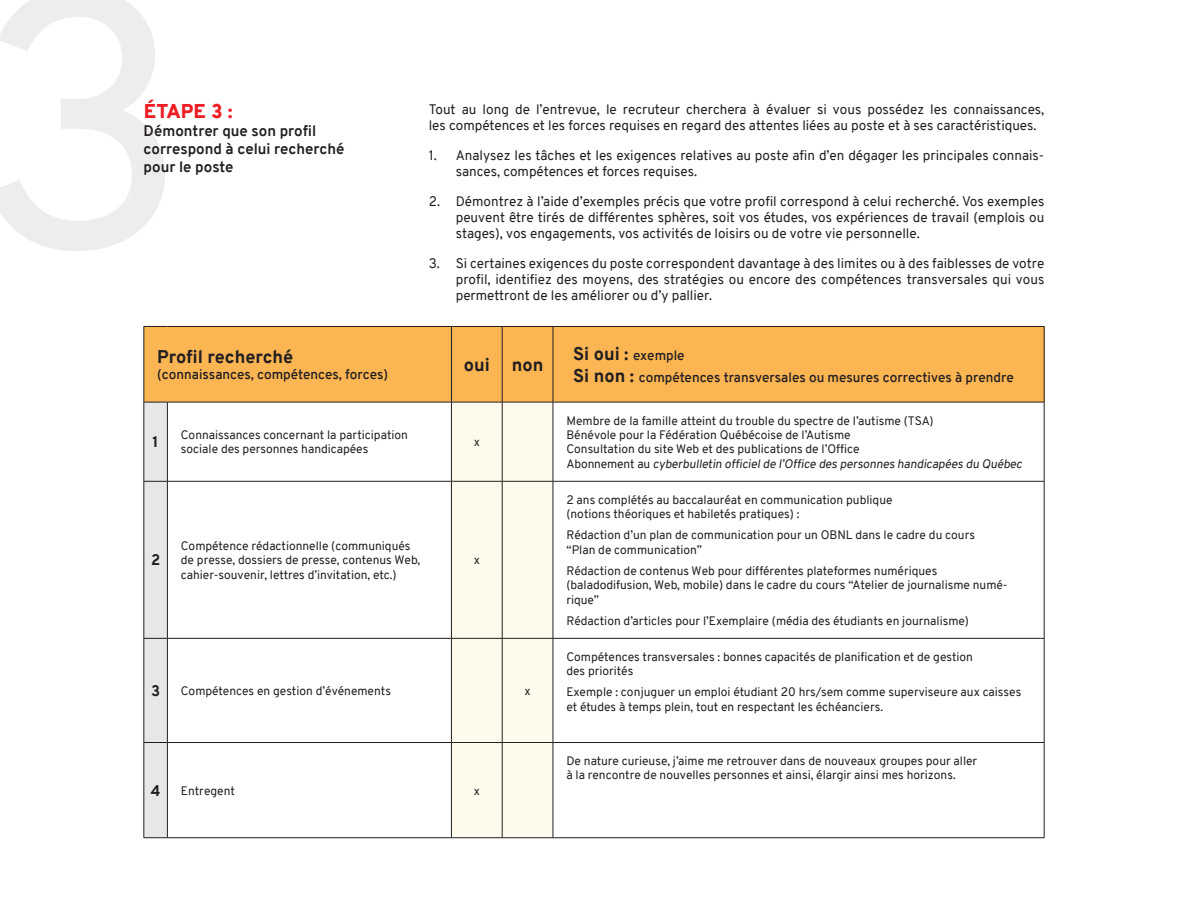
<style>
.page{position:relative;width:1188px;height:918px;background:#fff}
.page>*{position:absolute;margin:0;border:0;box-sizing:border-box;transform-origin:0 0}
.t1{font:900 19.5px "Overpass";letter-spacing:.005em;color:#ee1d23}
.t2{font:800 18px "Overpass";color:#231f20}
.t3{font:700 15px/18px "Overpass";color:#231f20}
.t4{font:800 15px "Overpass";color:#231f20}
.t5{font:13.5px/16.2px "Overpass";color:#231f20}
.t6{font:600 13.5px "Overpass";color:#231f20}
.t7{font:12px/14.4px "Overpass";color:#231f20}
.s1{font-weight:800;font-size:18px}
</style>
<div class="page">
<div style="left:553px;top:327px;width:491px;height:75px;background:#fbb553"></div>
<hr style="left:553px;top:326px;width:491px;height:1px;background:#231f20">
<hr style="left:553px;top:327px;width:1px;height:75px;background:#231f20">
<hr style="left:1044px;top:327px;width:1px;height:75px;background:#231f20">
<hr style="left:553px;top:402px;width:491px;height:1px;background:#231f20">
<hr style="left:553px;top:402px;width:1px;height:79px;background:#231f20">
<hr style="left:1044px;top:402px;width:1px;height:79px;background:#231f20">
<hr style="left:553px;top:481px;width:491px;height:1px;background:#231f20">
<hr style="left:553px;top:481px;width:1px;height:157px;background:#231f20">
<hr style="left:1044px;top:481px;width:1px;height:157px;background:#231f20">
<hr style="left:553px;top:638px;width:491px;height:1px;background:#231f20">
<hr style="left:553px;top:639px;width:1px;height:103px;background:#231f20">
<hr style="left:1044px;top:639px;width:1px;height:103px;background:#231f20">
<hr style="left:553px;top:742px;width:491px;height:1px;background:#231f20">
<hr style="left:553px;top:743px;width:1px;height:95px;background:#231f20">
<hr style="left:1044px;top:743px;width:1px;height:95px;background:#231f20">
<svg style="left:144px;top:326px;width:409px;height:512px"></svg>
<hr style="left:167px;top:837px;width:284px;height:1px;background:#231f20">
<hr style="left:451px;top:837px;width:51px;height:1px;background:#231f20">
<hr style="left:502px;top:837px;width:51px;height:1px;background:#231f20">
<hr style="left:553px;top:837px;width:491px;height:1px;background:#231f20">
<p class="t1" style="left:144px;top:98px;width:91px">ÉTAPE 3 :</p>
<p class="t3" style="left:144px;top:122px;width:202px">Démontrer que son profil correspond à celui recherché pour le poste</p>
<p class="t2" style="left:157px;top:344px;width:137px">Profil recherché</p>
<p class="t6" style="left:157px;top:365px;width:232px">(connaissances, compétences, forces)</p>
<p class="t5" style="left:429px;top:101px;width:617px">Tout au long de l’entrevue, le recruteur cherchera à évaluer si vous possédez les connaissances, les compétences et les forces requises en regard des attentes liées au poste et à ses caractéristiques.</p>
<p class="t5" style="left:456px;top:147px;width:590px;text-indent:-27px">1. Analysez les tâches et les exigences relatives au poste afin d’en dégager les principales connais&shy;sances, compétences et forces requises.</p>
<p class="t5" style="left:456px;top:193px;width:590px;text-align:justify;text-indent:-27px">2. Démontrez à l’aide d’exemples précis que votre profil correspond à celui recherché. Vos exemples peuvent être tirés de différentes sphères, soit vos études, vos expériences de travail (emplois ou stages), vos engagements, vos activités de loisirs ou de votre vie personnelle.</p>
<p class="t5" style="left:456px;top:255px;width:590px;text-align:justify;text-indent:-27px">3. Si certaines exigences du poste correspondent davantage à des limites ou à des faiblesses de votre profil, identifiez des moyens, des stratégies ou encore des compétences transversales qui vous permettront de les améliorer ou d’y pallier.</p>
<p class="t2" style="left:464px;top:352px;width:27px">oui</p>
<p class="t2" style="left:512px;top:352px;width:33px">non</p>
<p class="t6" style="left:573px;top:346px;width:113px"><span class="s1">Si oui :</span> exemple</p>
<p class="t6" style="left:573px;top:368px;width:442px"><span class="s1">Si non :</span> compétences transversales ou mesures correctives à prendre</p>
<p class="t4" style="left:153px;top:431px;width:8px">1</p>
<p class="t7" style="left:181px;top:428px;width:229px">Connaissances concernant la participation sociale des personnes handicapées</p>
<p class="t7" style="left:474px;top:435px;width:8px">x</p>
<p class="t4" style="left:151px;top:550px;width:11px">2</p>
<p class="t7" style="left:181px;top:539px;width:241px">Compétence rédactionnelle (communiqués de presse, dossiers de presse, contenus Web, cahier-souvenir, lettres d’invitation, etc.)</p>
<p class="t7" style="left:474px;top:553px;width:8px">x</p>
<p class="t4" style="left:151px;top:680px;width:10px">3</p>
<p class="t7" style="left:181px;top:684px;width:212px">Compétences en gestion d’événements</p>
<p class="t7" style="left:524px;top:684px;width:8px">x</p>
<p class="t4" style="left:151px;top:780px;width:11px">4</p>
<p class="t7" style="left:181px;top:783px;width:56px">Entregent</p>
<p class="t7" style="left:474px;top:783px;width:8px">x</p>
<p class="t7" style="left:566px;top:413px;width:369px">Membre de la famille atteint du trouble du spectre de l’autisme (TSA)</p>
<p class="t7" style="left:566px;top:428px;width:286px">Bénévole pour la Fédération Québécoise de l’Autisme</p>
<p class="t7" style="left:566px;top:442px;width:295px">Consultation du site Web et des publications de l’Office</p>
<p class="t7" style="left:566px;top:456px;width:460px">A b o n n e m e n t a u cyberbulletin officielde l’Office des personnes handicapées du Québec</p>
<p class="t7" style="left:566px;top:492px;width:328px">2 ans complétés au baccalauréat en communication publique (notions théoriques et habiletés pratiques) :</p>
<p class="t7" style="left:566px;top:528px;width:410px">Rédaction d’un plan de communication pour un OBNL dans le cadre du cours “Plan de communication”</p>
<p class="t7" style="left:566px;top:564px;width:443px">Rédaction de contenus Web pour différentes plateformes numériques (baladodifusion, Web, mobile) dans le cadre du cours “Atelier de journalisme numé&shy;rique”</p>
<p class="t7" style="left:566px;top:614px;width:404px">Rédaction d’articles pour l’Exemplaire (média des étudiants en journalisme)</p>
<p class="t7" style="left:566px;top:650px;width:408px">Compétences transversales : bonnes capacités de planification et de gestion des priorités</p>
<p class="t7" style="left:566px;top:685px;width:456px">Exemple : conjuguer un emploi étudiant 20 hrs/sem comme superviseure aux caisses et études à temps plein, tout en respectant les échéanciers.</p>
<p class="t7" style="left:566px;top:754px;width:412px">De nature curieuse, j’aime me retrouver dans de nouveaux groupes pour aller à la rencontre de nouvelles personnes et ainsi, élargir ainsi mes horizons.</p>
</div>
